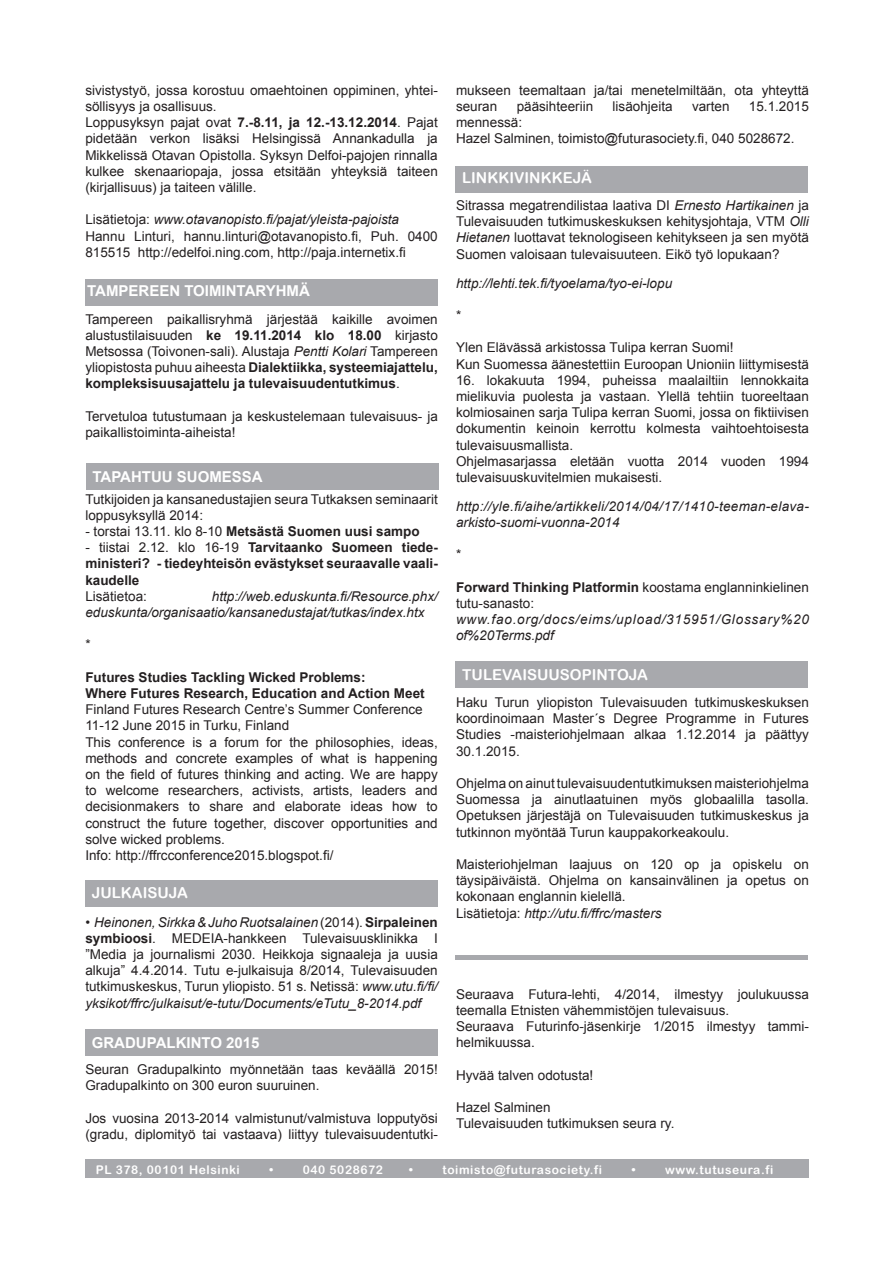
<style>
.page{position:relative;width:893px;height:1263px;background:#fff}
.page>*{position:absolute;margin:0;border:0;box-sizing:border-box;transform-origin:0 0}
.t1{font:700 15px "Arial";color:#fff}
.t2{font:15px "Arial Rounded MT Bold";color:#fff}
.t3{font:13.5px/16.2px "Arial";color:#231f20}
.t4{font:700 13.5px/16.2px "Arial";color:#231f20;text-align:justify}
.t5{font:italic 13.5px/16.2px "Arial";color:#231f20}
.t6{font:italic 13.5px/16.2px "Arial";letter-spacing:.02em;color:#231f20}
.t7{font:italic 13.5px/16.2px "Arial";letter-spacing:.06em;color:#231f20}
.t8{font:12px "Arial Rounded MT Bold";letter-spacing:.05em;color:#fff}
.s1{font-weight:700}
.s2{font-style:normal}
.s3{font-style:italic}
.s4{font-weight:400}
</style>
<div class="page">
<div style="left:85px;top:1160px;width:724px;height:18px;background:#a8a9ad"></div>
<hr style="left:455px;top:956px;width:353px;height:4px;background:#a8a9ad">
<div style="left:85px;top:1029px;width:352px;height:27px;background:#a8a9ad"></div>
<div style="left:455px;top:166px;width:353px;height:27px;background:#a8a9ad"></div>
<div style="left:455px;top:661px;width:353px;height:27px;background:#a8a9ad"></div>
<div style="left:85px;top:880px;width:352px;height:27px;background:#a8a9ad"></div>
<div style="left:86px;top:463px;width:353px;height:27px;background:#a8a9ad"></div>
<div style="left:85px;top:279px;width:352px;height:27px;background:#a8a9ad"></div>
<p class="t3" style="left:456px;top:82px;width:354px">mukseen teemaltaan ja/tai menetelmiltään, ota yhteyttä seuran</p>
<p class="t3" style="left:85px;top:82px;width:354px">sivistystyö, jossa korostuu omaehtoinen oppiminen, yhtei&shy;söllisyys ja osallisuus.</p>
<p class="t3" style="left:85px;top:114px;width:354px;text-align:justify">Loppusyksyn pajat ovat <span class="s1">7.-8.11, ja 12.-13.12.2014</span>. Pajat pidetään verkon lisäksi Helsingissä Annankadulla ja Mikkelissä Otavan Opistolla. Syksyn Delfoi-pajojen rinnalla kulkee skenaariopaja, jossa etsitään yhteyksiä taiteen (kirjallisuus) ja taiteen välille.</p>
<p class="t5" style="left:85px;top:212px;width:315px"><span class="s2">Lisätietoja:</span> www.otavanopisto.fi/pajat/yleista-pajoista</p>
<p class="t3" style="left:85px;top:228px;width:354px">Hannu Linturi, hannu.linturi@otavanopisto.fi, Puh. 0400<br>815515 http://edelfoi.ning.com, http://paja.internetix.fi</p>
<p class="t3" style="left:517px;top:98px;width:78px">pääsihteeriin</p>
<p class="t3" style="left:613px;top:98px;width:62px">lisäohjeita</p>
<p class="t3" style="left:692px;top:98px;width:39px">varten</p>
<p class="t3" style="left:749px;top:98px;width:62px">15.1.2015</p>
<p class="t3" style="left:456px;top:114px;width:68px">mennessä:</p>
<p class="t3" style="left:456px;top:131px;width:340px">Hazel Salminen, toimisto@futurasociety.fi, 040 5028672.</p>
<p class="t2" style="left:462px;top:169px;width:131px">LINKKIVINKKEJÄ</p>
<p class="t3" style="left:456px;top:197px;width:354px;text-align:justify">Sitrassa megatrendilistaa laativa DI <span class="s3">Ernesto Hartikainen</span> ja Tulevaisuuden tutkimuskeskuksen kehitysjohtaja, VTM <span class="s3">Olli Hietanen</span> luottavat teknologiseen kehitykseen ja sen myötä Suomen valoisaan tulevaisuuteen. Eikö työ lopukaan?</p>
<p class="t5" style="left:456px;top:275px;width:218px">http://lehti.tek.fi/tyoelama/tyo-ei-lopu</p>
<p class="t3" style="left:456px;top:307px;width:7px">*</p>
<p class="t3" style="left:456px;top:339px;width:279px">Ylen Elävässä arkistossa Tulipa kerran Suomi!</p>
<p class="t3" style="left:456px;top:356px;width:354px">Kun Suomessa äänestettiin Euroopan Unioniin liittymisestä</p>
<p class="t3" style="left:456px;top:372px;width:354px;text-align:justify">16. lokakuuta 1994, puheissa maalailtiin lennokkaita mielikuvia puolesta ja vastaan. Ylellä tehtiin tuoreeltaan kolmiosainen sarja Tulipa kerran Suomi, jossa on fiktiivisen dokumentin keinoin kerrottu kolmesta vaihtoehtoisesta tulevaisuusmallista.</p>
<p class="t3" style="left:456px;top:453px;width:354px">Ohjelmasarjassa eletään vuotta 2014 vuoden 1994 tulevaisuuskuvitelmien mukaisesti.</p>
<p class="t6" style="left:456px;top:498px;width:354px">http://yle.fi/aihe/artikkeli/2014/04/17/1410-teeman-elava&shy;arkisto-suomi-vuonna-2014</p>
<p class="t3" style="left:456px;top:546px;width:7px">*</p>
<p class="t3" style="left:456px;top:579px;width:354px"><span class="s1">Forward Thinking Platformin</span> koostama englanninkielinen tutu-sanasto:</p>
<p class="t7" style="left:456px;top:611px;width:354px">www.fao.org/docs/eims/upload/315951/Glossary%20 of%20Terms.pdf</p>
<p class="t1" style="left:87px;top:282px;width:224px">TAMPEREEN TOIMINTARYHMÄ</p>
<p class="t3" style="left:85px;top:311px;width:354px;text-align:justify">Tampereen paikallisryhmä järjestää kaikille avoimen alustustilaisuuden <span class="s1">ke 19.11.2014 klo 18.00</span> kirjasto Metsossa (Toivonen-sali). Alustaja <span class="s3">Pentti Kolari</span> Tampereen yliopistosta puhuu aiheesta <span class="s1">Dialektiikka, systeemiajattelu, kompleksisuusajattelu ja tulevaisuudentutkimus</span>.</p>
<p class="t3" style="left:85px;top:408px;width:354px">Tervetuloa tutustumaan ja keskustelemaan tulevaisuus- ja paikallistoiminta-aiheista!</p>
<p class="t1" style="left:92px;top:468px;width:172px">TAPAHTUU SUOMESSA</p>
<p class="t3" style="left:85px;top:491px;width:354px">Tutkijoiden ja kansanedustajien seura Tutkaksen seminaarit loppusyksyllä 2014:</p>
<p class="t4" style="left:85px;top:523px;width:336px"><span class="s4">- torstai 13.11. klo 8-10</span> Metsästä Suomen uusi sampo</p>
<p class="t4" style="left:85px;top:539px;width:354px"><span class="s4">- tiistai 2.12. klo 16-19</span> Tarvitaanko Suomeen tiede&shy;ministeri? - tiedeyhteisön evästykset seuraavalle vaali&shy;kaudelle</p>
<p class="t3" style="left:85px;top:588px;width:63px">Lisätietoa:</p>
<p class="t5" style="left:85px;top:588px;width:354px;text-indent:127px">http://web.eduskunta.fi/Resource.phx/ eduskunta/organisaatio/kansanedustajat/tutkas/index.htx</p>
<p class="t3" style="left:85px;top:636px;width:7px">*</p>
<p class="t4" style="left:85px;top:669px;width:282px">Futures Studies Tackling Wicked Problems:</p>
<p class="t4" style="left:85px;top:685px;width:341px">Where Futures Research, Education and Action Meet</p>
<p class="t3" style="left:85px;top:701px;width:339px">Finland Futures Research Centre’s Summer Conference</p>
<p class="t3" style="left:85px;top:717px;width:205px">11-12 June 2015 in Turku, Finland</p>
<p class="t3" style="left:85px;top:734px;width:354px;text-align:justify">This conference is a forum for the philosophies, ideas, methods and concrete examples of what is happening on the field of futures thinking and acting. We are happy to welcome researchers, activists, artists, leaders and decisionmakers to share and elaborate ideas how to construct the future together, discover opportunities and solve wicked problems.</p>
<p class="t3" style="left:85px;top:847px;width:250px">Info: http://ffrcconference2015.blogspot.fi/</p>
<p class="t2" style="left:462px;top:666px;width:187px">TULEVAISUUSOPINTOJA</p>
<p class="t3" style="left:456px;top:694px;width:354px;text-align:justify">Haku Turun yliopiston Tulevaisuuden tutkimuskeskuksen koordinoimaan Master´s Degree Programme in Futures Studies -maisteriohjelmaan alkaa 1.12.2014 ja päättyy 30.1.2015.</p>
<p class="t3" style="left:456px;top:775px;width:354px;text-align:justify">Ohjelma on ainut tulevaisuudentutkimuksen maisteriohjelma Suomessa ja ainutlaatuinen myös globaalilla tasolla.<br>Opetuksen järjestäjä on Tulevaisuuden tutkimuskeskus ja tutkinnon myöntää Turun kauppakorkeakoulu.</p>
<p class="t3" style="left:456px;top:856px;width:354px;text-align:justify">Maisteriohjelman laajuus on 120 op ja opiskelu on täysipäiväistä. Ohjelma on kansainvälinen ja opetus on kokonaan englannin kielellä.</p>
<p class="t5" style="left:456px;top:905px;width:207px"><span class="s2">Lisätietoja:</span> http://utu.fi/ffrc/masters</p>
<p class="t2" style="left:92px;top:883px;width:98px">JULKAISUJA</p>
<p class="t3" style="left:85px;top:914px;width:354px;text-align:justify">• <span class="s3">Heinonen, Sirkka &amp; Juho Ruotsalainen</span> (2014). <span class="s1">Sirpaleinen symbioosi</span>. MEDEIA-hankkeen Tulevaisuusklinikka I ”Media ja journalismi 2030. Heikkoja signaaleja ja uusia alkuja” 4.4.2014. Tutu e-julkaisuja 8/2014, Tulevaisuuden tutkimuskeskus, Turun yliopisto. 51 s. Netissä: <span class="s3">www.utu.fi/fi/ yksikot/ffrc/julkaisut/e-tutu/Documents/eTutu_8-2014.pdf</span></p>
<p class="t3" style="left:456px;top:986px;width:354px">Seuraava Futura-lehti, 4/2014, ilmestyy joulukuussa teemalla Etnisten vähemmistöjen tulevaisuus.</p>
<p class="t3" style="left:456px;top:1018px;width:354px">Seuraava Futurinfo-jäsenkirje 1/2015 ilmestyy tammi&shy;helmikuussa.</p>
<p class="t3" style="left:456px;top:1067px;width:139px">Hyvää talven odotusta!</p>
<p class="t3" style="left:456px;top:1099px;width:96px">Hazel Salminen</p>
<p class="t3" style="left:456px;top:1115px;width:220px">Tulevaisuuden tutkimuksen seura ry.</p>
<p class="t1" style="left:92px;top:1034px;width:169px">GRADUPALKINTO 2015</p>
<p class="t3" style="left:85px;top:1061px;width:354px">Seuran Gradupalkinto myönnetään taas keväällä 2015!<br>Gradupalkinto on 300 euron suuruinen.</p>
<p class="t3" style="left:85px;top:1110px;width:354px">Jos vuosina 2013-2014 valmistunut/valmistuva lopputyösi (gradu, diplomityö tai vastaava) liittyy tulevaisuudentutki-</p>
<p class="t8" style="left:96px;top:1162px;width:145px">PL 378, 00101 Helsinki</p>
<p class="t8" style="left:269px;top:1162px;width:6px">•</p>
<p class="t8" style="left:303px;top:1162px;width:82px">040 5028672</p>
<p class="t8" style="left:409px;top:1162px;width:6px">•</p>
<p class="t8" style="left:442px;top:1162px;width:161px">toimisto@futurasociety.fi</p>
<p class="t8" style="left:632px;top:1162px;width:6px">•</p>
<p class="t8" style="left:665px;top:1162px;width:110px">www.tutuseura.fi</p>
</div>
